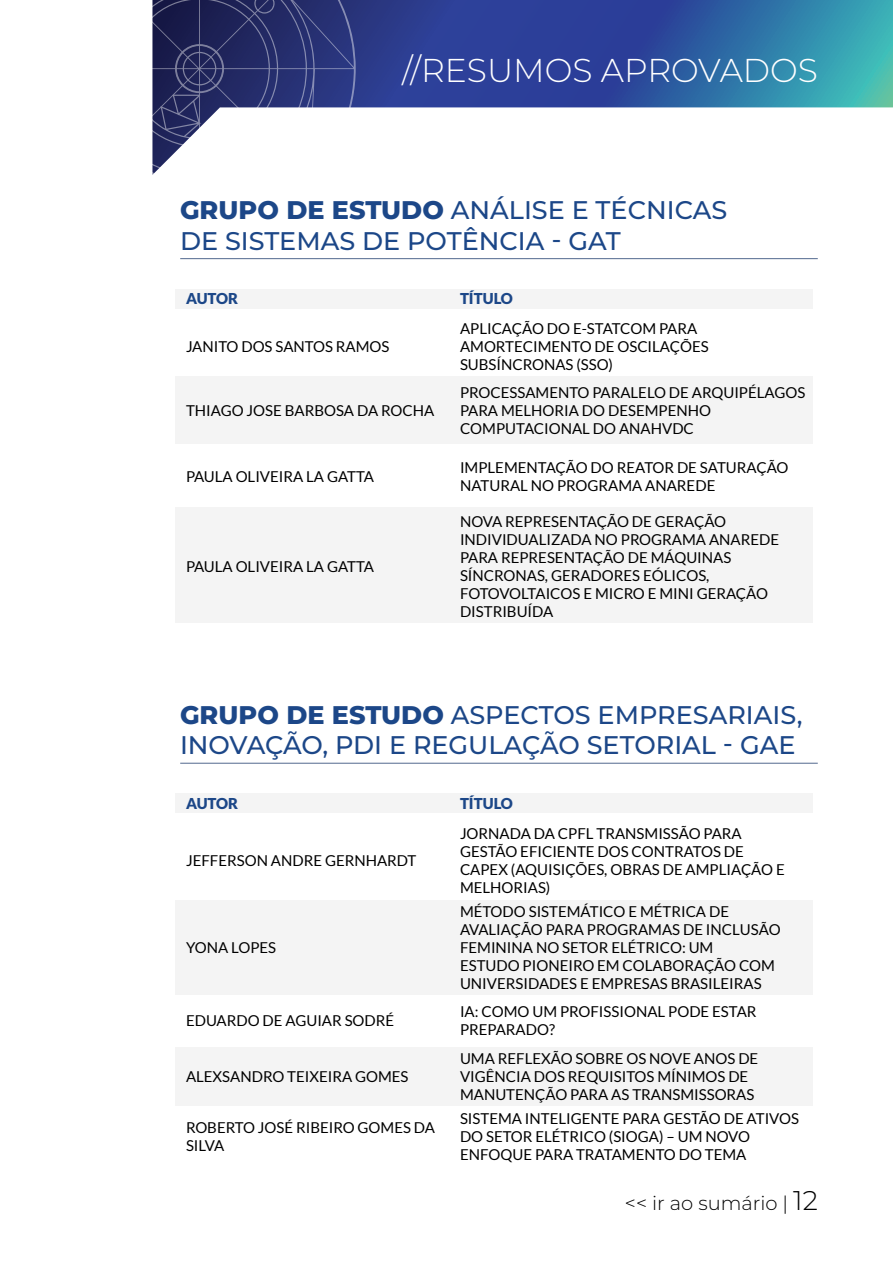
<style>
.page{position:relative;width:893px;height:1263px;background:#fff}
.page>*{position:absolute;margin:0;border:0;box-sizing:border-box;transform-origin:0 0}
.t1{font:300 33px "Montserrat";color:#fff}
.t2{font:500 25.5px/30.6px "Montserrat";color:#1c4788}
.t3{font:300 19.5px "Montserrat";color:#000}
.t4{font:15px/18px "Lato";color:#000}
.t5{font:900 15px "Lato";color:#1c4788}
.s1{font-weight:800}
.s2{font-size:27px}
</style>
<div class="page">
<svg style="left:356px;top:0;width:537px;height:108px;background:#305d9f"></svg>
<svg style="left:152px;top:0;width:204px;height:175px"></svg>
<div style="left:175px;top:289px;width:637px;height:19px;background:#f4f4f4"></div>
<div style="left:175px;top:793px;width:637px;height:20px;background:#f4f4f4"></div>
<div style="left:175px;top:377px;width:637px;height:67px;background:#f4f4f4"></div>
<div style="left:175px;top:900px;width:637px;height:95px;background:#f4f4f4"></div>
<div style="left:175px;top:507px;width:637px;height:116px;background:#f4f4f4"></div>
<div style="left:175px;top:1047px;width:637px;height:59px;background:#f4f4f4"></div>
<hr style="left:180px;top:258px;width:638px;height:1px;background:#52688e">
<hr style="left:180px;top:763px;width:638px;height:1px;background:#52688e">
<h1 class="t1" style="left:402px;top:48px;width:417px">//RESUMOS APROVADOS</h1>
<h2 class="t2" style="left:180px;top:194px;width:549px"><span class="s1">GRUPO DE ESTUDO</span> ANÁLISE E TÉCNICAS<br>DE SISTEMAS DE POTÊNCIA - GAT</h2>
<p class="t5" style="left:186px;top:290px;width:54px">AUTOR</p>
<p class="t5" style="left:460px;top:290px;width:54px">TÍTULO</p>
<p class="t4" style="left:186px;top:338px;width:205px">JANITO DOS SANTOS RAMOS</p>
<p class="t4" style="left:460px;top:320px;width:250px">APLICAÇÃO DO E-STATCOM PARA<br>AMORTECIMENTO DE OSCILAÇÕES<br>SUBSÍNCRONAS (SSO)</p>
<p class="t4" style="left:186px;top:402px;width:250px">THIAGO JOSE BARBOSA DA ROCHA</p>
<p class="t4" style="left:460px;top:384px;width:347px">PROCESSAMENTO PARALELO DE ARQUIPÉLAGOS<br>PARA MELHORIA DO DESEMPENHO<br>COMPUTACIONAL DO ANAHVDC</p>
<p class="t4" style="left:186px;top:468px;width:190px">PAULA OLIVEIRA LA GATTA</p>
<p class="t4" style="left:460px;top:459px;width:330px">IMPLEMENTAÇÃO DO REATOR DE SATURAÇÃO<br>NATURAL NO PROGRAMA ANAREDE</p>
<p class="t4" style="left:186px;top:557px;width:190px">PAULA OLIVEIRA LA GATTA</p>
<p class="t4" style="left:460px;top:512px;width:321px">NOVA REPRESENTAÇÃO DE GERAÇÃO<br>INDIVIDUALIZADA NO PROGRAMA ANAREDE<br>PARA REPRESENTAÇÃO DE MÁQUINAS<br>SÍNCRONAS, GERADORES EÓLICOS,<br>FOTOVOLTAICOS E MICRO E MINI GERAÇÃO<br>DISTRIBUÍDA</p>
<h2 class="t2" style="left:180px;top:698px;width:624px"><span class="s1">GRUPO DE ESTUDO</span> ASPECTOS EMPRESARIAIS,<br>INOVAÇÃO, PDI E REGULAÇÃO SETORIAL - GAE</h2>
<p class="t5" style="left:186px;top:794px;width:54px">AUTOR</p>
<p class="t5" style="left:460px;top:794px;width:54px">TÍTULO</p>
<p class="t4" style="left:186px;top:851px;width:232px">JEFFERSON ANDRE GERNHARDT</p>
<p class="t4" style="left:186px;top:938px;width:92px">YONA LOPES</p>
<p class="t4" style="left:460px;top:824px;width:326px">JORNADA DA CPFL TRANSMISSÃO PARA<br>GESTÃO EFICIENTE DOS CONTRATOS DE<br>CAPEX (AQUISIÇÕES, OBRAS DE AMPLIAÇÃO E<br>MELHORIAS)</p>
<p class="t4" style="left:460px;top:902px;width:322px">MÉTODO SISTEMÁTICO E MÉTRICA DE AVALIAÇÃO PARA PROGRAMAS DE INCLUSÃO FEMININA NO SETOR ELÉTRICO: UM<br>ESTUDO PIONEIRO EM COLABORAÇÃO COM UNIVERSIDADES E EMPRESAS BRASILEIRAS</p>
<p class="t4" style="left:186px;top:1012px;width:210px">EDUARDO DE AGUIAR SODRÉ</p>
<p class="t4" style="left:460px;top:1003px;width:298px">IA: COMO UM PROFISSIONAL PODE ESTAR<br>PREPARADO?</p>
<p class="t4" style="left:186px;top:1067px;width:224px">ALEXSANDRO TEIXEIRA GOMES</p>
<p class="t4" style="left:460px;top:1049px;width:300px">UMA REFLEXÃO SOBRE OS NOVE ANOS DE<br>VIGÊNCIA DOS REQUISITOS MÍNIMOS DE<br>MANUTENÇÃO PARA AS TRANSMISSORAS</p>
<p class="t4" style="left:186px;top:1118px;width:251px">ROBERTO JOSÉ RIBEIRO GOMES DA<br>SILVA</p>
<p class="t4" style="left:460px;top:1109px;width:340px">SISTEMA INTELIGENTE PARA GESTÃO DE ATIVOS<br>DO SETOR ELÉTRICO (SIOGA) – UM NOVO<br>ENFOQUE PARA TRATAMENTO DO TEMA</p>
<h3 class="t3" style="left:625px;top:1189px;width:195px">&lt;&lt; ir ao sumário | <span class="s2">12</span></h3>
</div>
